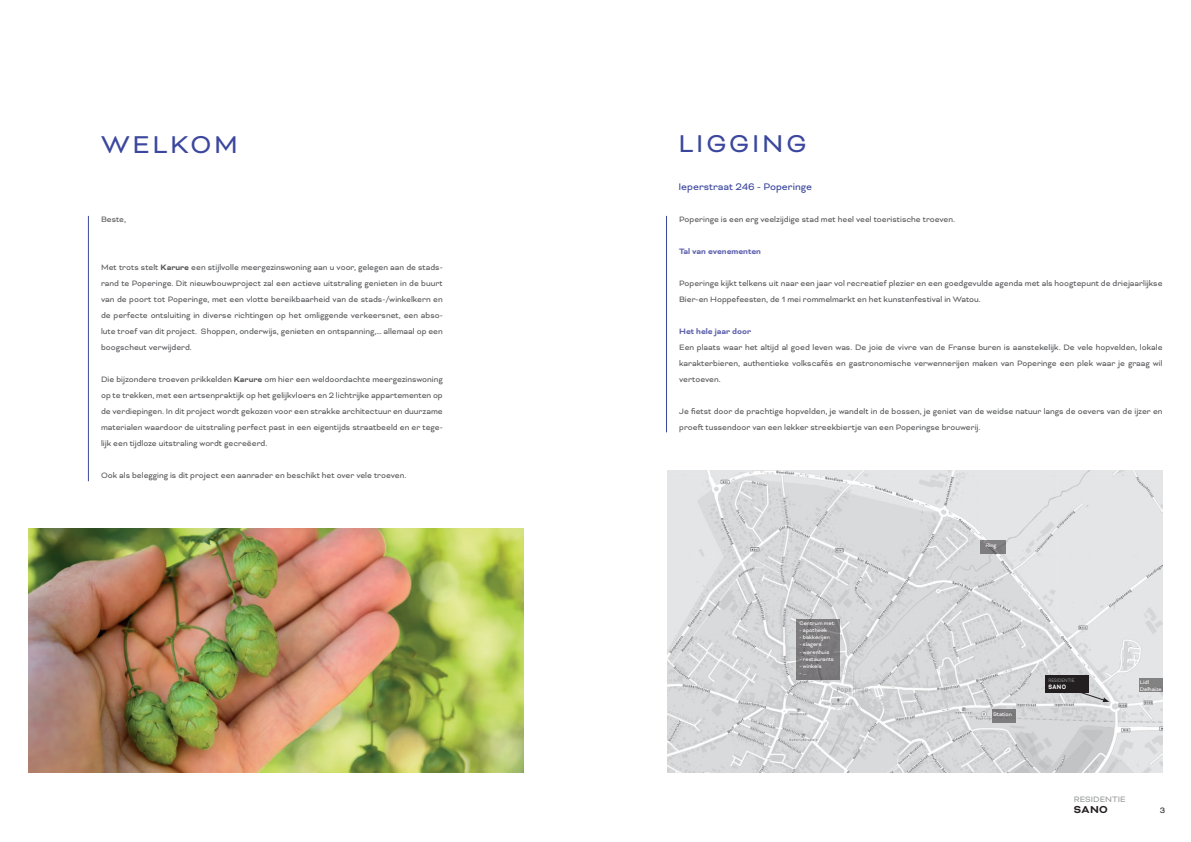
<style>
.page{position:relative;width:1191px;height:842px;background:#fff}
.page>*{position:absolute;margin:0;border:0;box-sizing:border-box;transform-origin:0 0}
.t1{font:28px "Bicyclette";letter-spacing:.1em;color:#3b479d}
.t2{font:700 11.6px "Bicyclette";color:#231f20}
.t3{font:11px "Bicyclette";color:#3b479d}
.t4{font:9px/16px "Bicyclette";color:#57585a;text-align:justify}
.t5{font:700 9px "Bicyclette";color:#5d61ac}
.t6{font:9px "Bicyclette";color:#939598}
.t7{font:9px "Bicyclette";color:#231f20}
.t8{font:700 7.3px "Bicyclette";color:#fff;scale:.8 1}
.t9{font:6px/7.2px "Bicyclette";color:#fff}
.t10{font:5.7px "Bicyclette";color:#939598;scale:.8 1}
.s1{font-weight:700}
</style>
<div class="page">
<hr style="left:88px;top:216px;width:1px;height:265px;background:#3b479d">
<img style="left:667px;top:470px;width:495px;height:303px">
<img style="left:28px;top:528px;width:496px;height:245px">
<svg style="left:1071px;top:689px;width:38px;height:13px"></svg>
<svg style="left:979px;top:540px;width:26px;height:14px"></svg>
<div style="left:991px;top:709px;width:24px;height:14px;background:#7d7c7d"></div>
<div style="left:1138px;top:678px;width:24px;height:14px;background:#838283"></div>
<svg style="left:796px;top:619px;width:44px;height:60px;background:#7b797b"></svg>
<hr style="left:666px;top:216px;width:1px;height:216px;background:#3b479d">
<div style="left:1045px;top:675px;width:43px;height:17px;background:#231f20"></div>
<h1 class="t1" style="left:101px;top:128px;width:138px">WELKOM</h1>
<p class="t4" style="left:101px;top:211px;width:26px">Beste,</p>
<p class="t4" style="left:101px;top:259px;width:343px">Met trots stelt <span class="s1">Karure</span> een stijlvolle meergezinswoning aan u voor, gelegen aan de stads&shy;rand te Poperinge. Dit nieuwbouwproject zal een actieve uitstraling genieten in de buurt van de poort tot Poperinge, met een vlotte bereikbaarheid van de stads-/winkelkern en de perfecte ontsluiting in diverse richtingen op het omliggende verkeersnet, een abso&shy;lute troef van dit project. Shoppen, onderwijs, genieten en ontspanning,… allemaal op een boogscheut verwijderd.</p>
<p class="t4" style="left:101px;top:371px;width:343px">Die bijzondere troeven prikkelden <span class="s1">Karure</span> om hier een weldoordachte meergezinswoning op te trekken, met een artsenpraktijk op het gelijkvloers en 2 lichtrijke appartementen op de verdiepingen. In dit project wordt gekozen voor een strakke architectuur en duurzame materialen waardoor de uitstraling perfect past in een eigentijds straatbeeld en er tege&shy;lijk een tijdloze uitstraling wordt gecreëerd.</p>
<p class="t4" style="left:101px;top:467px;width:307px">Ook als belegging is dit project een aanrader en beschikt het over vele troeven.</p>
<h1 class="t1" style="left:678px;top:128px;width:130px">LIGGING</h1>
<p class="t3" style="left:678px;top:181px;width:135px">Ieperstraat 246 - Poperinge</p>
<p class="t4" style="left:679px;top:211px;width:277px">Poperinge is een erg veelzijdige stad met heel veel toeristische troeven.</p>
<p class="t5" style="left:679px;top:246px;width:83px">Tal van evenementen</p>
<p class="t4" style="left:679px;top:275px;width:485px">Poperinge kijkt telkens uit naar een jaar vol recreatief plezier en een goedgevulde agenda met als hoogtepunt de driejaarlijkse<br>Bier-en Hoppefeesten, de 1 mei rommelmarkt en het kunstenfestival in Watou.</p>
<p class="t5" style="left:679px;top:326px;width:73px">Het hele jaar door</p>
<p class="t4" style="left:679px;top:339px;width:485px">Een plaats waar het altijd al goed leven was. De joie de vivre van de Franse buren is aanstekelijk. De vele hopvelden, lokale karakterbieren, authentieke volkscafés en gastronomische verwennerijen maken van Poperinge een plek waar je graag wil vertoeven.</p>
<p class="t4" style="left:679px;top:403px;width:485px">Je fietst door de prachtige hopvelden, je wandelt in de bossen, je geniet van de weidse natuur langs de oevers van de ijzer en proeft tussendoor van een lekker streekbiertje van een Poperingse brouwerij.</p>
<p class="t9" style="left:799px;top:619px;width:37px">Centrum met:</p>
<p class="t9" style="left:799px;top:627px;width:29px">- apotheek</p>
<p class="t9" style="left:799px;top:634px;width:32px">- bakkerijen</p>
<p class="t9" style="left:799px;top:641px;width:24px">- slagers</p>
<p class="t9" style="left:799px;top:648px;width:31px">- warenhuis</p>
<p class="t9" style="left:799px;top:655px;width:36px">- restaurants</p>
<p class="t9" style="left:799px;top:663px;width:24px">- winkels</p>
<p class="t9" style="left:799px;top:670px;width:9px">- ...</p>
<p class="t9" style="left:985px;top:541px;width:13px;rotate:1deg">Ring</p>
<p class="t9" style="left:993px;top:711px;width:20px;rotate:1deg">Station</p>
<p class="t10" style="left:1048px;top:677px;width:34px">RESIDENTIE</p>
<p class="t8" style="left:1048px;top:682px;width:23px">SANO</p>
<p class="t9" style="left:1140px;top:678px;width:23px;rotate:1deg">Lidl<br>Delhaize</p>
<p class="t6" style="left:1073px;top:794px;width:53px">RESIDENTIE</p>
<p class="t2" style="left:1073px;top:803px;width:36px">SANO</p>
<p class="t7" style="left:1160px;top:805px;width:7px">3</p>
</div>
